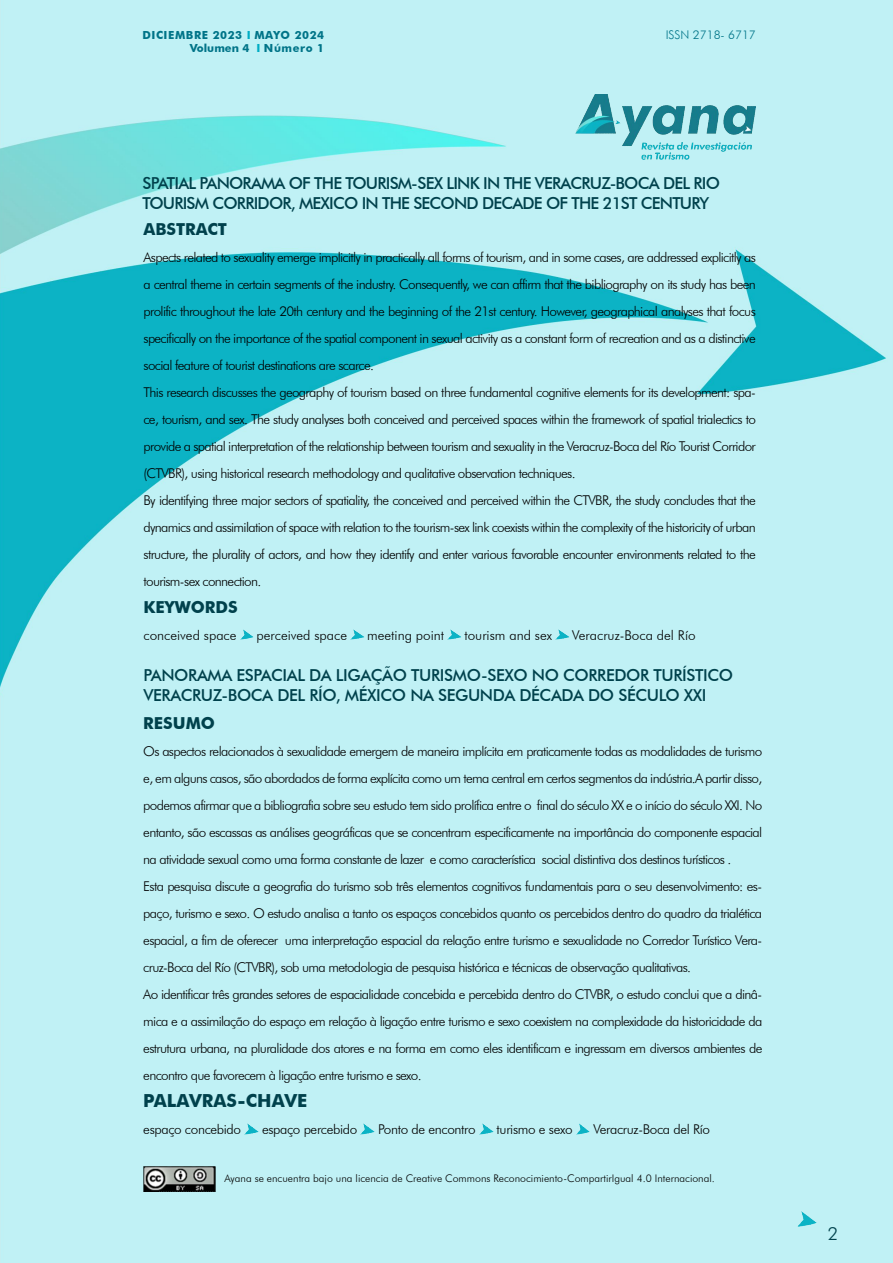
<style>
.page{position:relative;width:893px;height:1263px;background:#fff}
.page>*{position:absolute;margin:0;border:0;box-sizing:border-box;transform-origin:0 0}
.t1{font:700 18px "Futura BT";color:#00414c}
.t2{font:300 18px "Futura BT";color:#00414c}
.t3{font:500 16.5px/19.8px "Futura BT";letter-spacing:-.05em;color:#00414c}
.t4{font:500 16.5px/19.8px "Futura BT";letter-spacing:-.025em;color:#00414c}
.t5{font:700 16.5px "Futura BT";color:#00414c}
.t6{font:300 13.5px/27px "Futura BT";letter-spacing:-.05em;color:#020203}
.t7{font:300 13.5px/27px "Futura BT";letter-spacing:-.05em;color:#000}
.t8{font:300 13.5px "Futura BT";letter-spacing:-.025em;color:#000}
.t9{font:300 13.5px "Futura BT";color:#000}
.t10{font:300 12px "Futura BT";color:#007488}
.t11{font:700 11.1px/13.4px "Futura BT";letter-spacing:.05em;color:#007488;text-align:right}
.t12{font:300 10.5px "Futura BT";color:#000}
.s1{color:#00adc4}
</style>
<div class="page">
<img style="left:0;top:0;width:893px;height:1263px">
<svg style="left:245px;top:1123px;width:13px;height:11px"></svg>
<img style="left:361px;top:1123px;width:14px;height:11px">
<img style="left:479px;top:1123px;width:14px;height:11px">
<img style="left:576px;top:1123px;width:14px;height:11px">
<img style="left:240px;top:629px;width:14px;height:11px">
<svg style="left:351px;top:629px;width:13px;height:11px"></svg>
<img style="left:448px;top:629px;width:14px;height:11px">
<svg style="left:556px;top:629px;width:13px;height:11px"></svg>
<p class="t11" style="left:142px;top:28px;width:183px">DICIEMBRE 2023 <span class="s1">I</span> MAYO 2024<br>Volumen 4 <span class="s1">I</span> Número 1</p>
<p class="t10" style="left:662px;top:28px;width:29px">ISSN:</p>
<p class="t10" style="left:666px;top:28px;width:92px">ISSN 2718- 6717</p>
<p class="t3" style="left:142px;top:173px;width:579px">SPATIAL PANORAMA OF THE TOURISM-SEX LINK IN THE VERACRUZ-BOCA DEL RIO<br>TOURISM CORRIDOR, MEXICO IN THE SECOND DECADE OF THE 21ST CENTURY</p>
<p class="t5" style="left:143px;top:219px;width:85px">ABSTRACT</p>
<p class="t7" style="left:144px;top:243px;width:614px">Aspects related to sexuality emerge implicitly in practically all forms of tourism, and in some cases, are addressed explicitly as a central theme in certain segments of the industry. Consequently, we can affirm that the bibliography on its study has been prolific throughout the late 20th century and the beginning of the 21st century. However, geographical analyses that focus specifically on the importance of the spatial component in sexual activity as a constant form of recreation and as a distinctive social feature of tourist destinations are scarce.<br>This research discusses the geography of tourism based on three fundamental cognitive elements for its development: spa&shy;ce, tourism, and sex. The study analyses both conceived and perceived spaces within the framework of spatial trialectics to provide a spatial interpretation of the relationship between tourism and sexuality in the Veracruz-Boca del Río Tourist Corridor (CTVBR), using historical research methodology and qualitative observation techniques.<br>By identifying three major sectors of spatiality, the conceived and perceived within the CTVBR, the study concludes that the dynamics and assimilation of space with relation to the tourism-sex link coexists within the complexity of the historicity of urban structure, the plurality of actors, and how they identify and enter various favorable encounter environments related to the tourism-sex connection.</p>
<p class="t5" style="left:144px;top:597px;width:96px">KEYWORDS</p>
<p class="t9" style="left:144px;top:627px;width:94px">conceived space</p>
<p class="t9" style="left:257px;top:627px;width:92px">perceived space</p>
<p class="t9" style="left:367px;top:627px;width:79px">meeting point</p>
<p class="t9" style="left:464px;top:627px;width:89px">tourism and sex</p>
<p class="t9" style="left:572px;top:627px;width:125px">Veracruz-Boca del Río</p>
<p class="t4" style="left:143px;top:665px;width:591px">PANORAMA ESPACIAL DA LIGAÇÃO TURISMO-SEXO NO CORREDOR TURÍSTICO<br>VERACRUZ-BOCA DEL RÍO, MÉXICO NA SEGUNDA DÉCADA DO SÉCULO XXI</p>
<p class="t5" style="left:143px;top:713px;width:73px">RESUMO</p>
<p class="t6" style="left:143px;top:738px;width:621px">Os aspectos relacionados à sexualidade emergem de maneira implícita em praticamente todas as modalidades de turismo e, em alguns casos, são abordados de forma explícita como um tema central em certos segmentos da indústria.A partir disso, podemos afirmar que a bibliografia sobre seu estudo tem sido prolífica entre o final do século XX e o início do século XXI. No entanto, são escassas as análises geográficas que se concentram especificamente na importância do componente espacial na atividade sexual como uma forma constante de lazer e como característica social distintiva dos destinos turísticos .<br>Esta pesquisa discute a geografia do turismo sob três elementos cognitivos fundamentais para o seu desenvolvimento: es&shy;paço, turismo e sexo. O estudo analisa a tanto os espaços concebidos quanto os percebidos dentro do quadro da trialética espacial, a fim de oferecer uma interpretação espacial da relação entre turismo e sexualidade no Corredor Turístico Vera&shy;cruz-Boca del Río (CTVBR), sob uma metodologia de pesquisa histórica e técnicas de observação qualitativas.<br>Ao identificar três grandes setores de espacialidade concebida e percebida dentro do CTVBR, o estudo conclui que a dinâ&shy;mica e a assimilação do espaço em relação à ligação entre turismo e sexo coexistem na complexidade da historicidade da estrutura urbana, na pluralidade dos atores e na forma em como eles identificam e ingressam em diversos ambientes de encontro que favorecem à ligação entre turismo e sexo.</p>
<h1 class="t1" style="left:143px;top:1090px;width:166px">PALAVRAS-CHAVE</h1>
<p class="t8" style="left:143px;top:1121px;width:99px">espaço concebido</p>
<p class="t8" style="left:262px;top:1121px;width:97px">espaço percebido</p>
<p class="t8" style="left:378px;top:1121px;width:99px">Ponto de encontro</p>
<p class="t8" style="left:497px;top:1121px;width:77px">turismo e sexo</p>
<p class="t8" style="left:593px;top:1121px;width:118px">Veracruz-Boca del Río</p>
<p class="t12" style="left:224px;top:1171px;width:492px">Ayana se encuentra bajo una licencia de Creative Commons Reconocimiento-CompartirIgual 4.0 Internacional.</p>
<h1 class="t2" style="left:828px;top:1222px;width:12px">2</h1>
</div>
